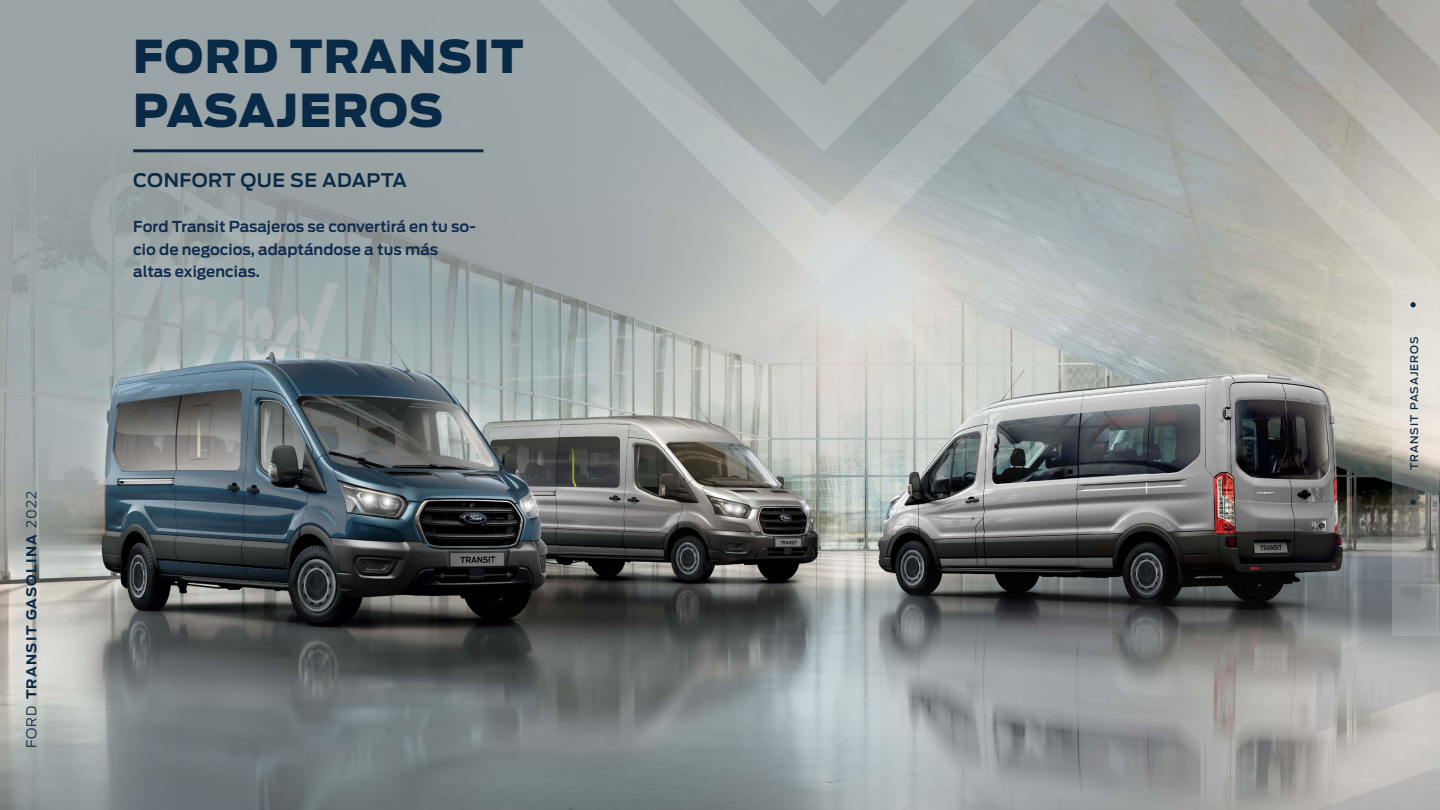
<style>
.page{position:relative;width:1440px;height:810px;background:#fff}
.page>*{position:absolute;margin:0;border:0;box-sizing:border-box;transform-origin:0 0}
.TITULO{font:900 45px/54px "Ford Antenna";letter-spacing:.03em;color:#092a46}
.CUERPO{font:18.75px "Ford Antenna Semibold";letter-spacing:.025em;color:#092a46}
.CUERPO-2{font:600 15px/22.5px "Ford Antenna";color:#102b4e}
.CUERPO-3{font:700 13.5px "Ford Antenna";letter-spacing:.1em;color:#092a46}
.CUERPO-4{font:500 10.5px "Ford Antenna";letter-spacing:.1em;color:#092a46}
.s1{font-weight:300}
</style>
<div class="page">
<img style="left:0;top:0;width:1316px;height:810px">
<svg style="left:1100px;top:292px;width:340px;height:349px;background:#7f7f7c"></svg>
<svg style="left:403px;top:0;width:1037px;height:292px;background:#a7adac"></svg>
<hr style="left:133px;top:149px;width:351px;height:3px;background:#092a46">
<svg style="left:1316px;top:580px;width:124px;height:230px;background:#aaaba9"></svg>
<svg style="left:1410px;top:302px;width:6px;height:5px"></svg>
<svg style="left:1410px;top:500px;width:6px;height:5px"></svg>
<p class="CUERPO-3" style="left:19px;top:748px;width:259px;rotate:-90deg"><span class="s1">FORD</span> TRANSIT GASOLINA <span class="s1">2022</span></p>
<p class="TITULO" style="left:133px;top:26px;width:392px">FORD TRANSIT<br>PASAJEROS</p>
<p class="CUERPO" style="left:133px;top:164px;width:275px">CONFORT QUE SE ADAPTA</p>
<p class="CUERPO-2" style="left:133px;top:214px;width:344px">Ford Transit Pasajeros se convertirá en tu so&shy;cio de negocios, adaptándose a tus más altas exigencias.</p>
<p class="CUERPO-4" style="left:1405px;top:470px;width:135px;rotate:-90deg">TRANSIT PASAJEROS</p>
</div>
